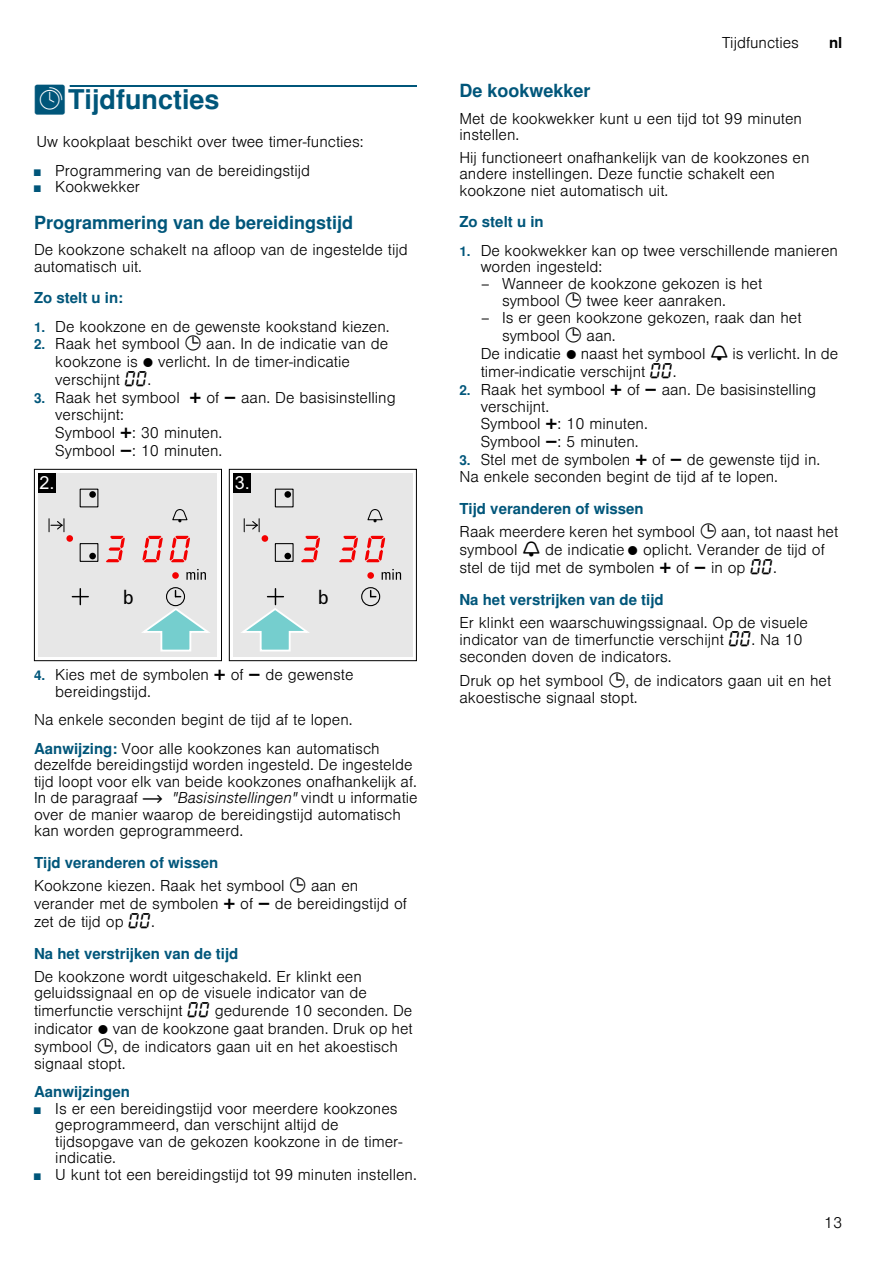
<style>
.page{position:relative;width:893px;height:1263px;background:#fff}
.page>*{position:absolute;margin:0;border:0;box-sizing:border-box;transform-origin:0 0}
.t1{font:700 27px "Nimbus San L";color:#00567a}
.t2{font:700 18px "Nimbus San L";color:#00567a}
.t3{font:300 15px/16.5px "Nimbus San L";color:#000}
.t4{font:700 15px "Nimbus San L";color:#00567a}
.t5{font:700 15px "Nimbus San L";color:#000}
.s1{font-family:"BSH Symb PG2";font-weight:400}
.s2{font-size:9px;color:#00567a}
.s3{font-weight:700;font-size:13.5px;color:#00567a}
.s4{font-family:"BSH Symb All";font-weight:400;font-size:16.5px}
.s5{font-family:"BSH Symb Gaggenau";font-weight:400;font-size:16.5px}
.s6{font-weight:700;color:#00567a}
.s7{font-family:"BSH Symb PH1";font-weight:400}
.s8{font-style:italic}
</style>
<div class="page">
<div style="left:70px;top:85px;width:347px;height:2px;border:1px solid #00567a"></div>
<svg style="left:34px;top:469px;width:187px;height:192px;background:#dcdbdb"></svg>
<svg style="left:229px;top:469px;width:187px;height:192px;background:#dcdbdb"></svg>
<h1 class="t1" style="left:34px;top:83px;width:187px"><span class="s1">O</span>Tijdfuncties</h1>
<p class="t3" style="left:36px;top:132px;width:328px">Uw kookplaat beschikt over twee timer-functies:</p>
<p class="t3" style="left:34px;top:161px;width:278px"><span class="s2">■</span> Programmering van de bereidingstijd</p>
<p class="t3" style="left:34px;top:177px;width:107px"><span class="s2">■</span> Kookwekker</p>
<p class="t2" style="left:34px;top:211px;width:321px">Programmering van de bereidingstijd</p>
<p class="t3" style="left:34px;top:240px;width:375px">De kookzone schakelt na afloop van de ingestelde tijd automatisch uit.</p>
<p class="t4" style="left:34px;top:289px;width:91px">Zo stelt u in:</p>
<p class="t3" style="left:34px;top:317px;width:357px"><span class="s3">1.</span> De kookzone en de gewenste kookstand kiezen.</p>
<p class="t3" style="left:55px;top:334px;width:334px;line-height:18px;text-indent:-21px"><span class="s3">2.</span> Raak het symbool <span class="s4">0</span> aan. In de indicatie van de kookzone is <span class="s4">Ú</span> verlicht. In de timer-indicatie verschijnt <span class="s4">‹‹</span>.</p>
<p class="t3" style="left:55px;top:388px;width:342px;line-height:17.5px;text-indent:-21px"><span class="s3">3.</span> Raak het symbool <span class="s5">@</span> of <span class="s5">A</span> aan. De basisinstelling verschijnt:<br>Symbool <span class="s5">@</span>: 30 minuten.<br>Symbool <span class="s5">A</span>: 10 minuten.</p>
<p class="t3" style="left:55px;top:664px;width:299px;line-height:17px;text-indent:-21px"><span class="s3">4.</span> Kies met de symbolen <span class="s5">@</span> of <span class="s5">A</span> de gewenste bereidingstijd.</p>
<p class="t3" style="left:34px;top:704px;width:347px;line-height:28.5px">Na enkele seconden begint de tijd af te lopen.<br><span class="s6">Aanwijzing:</span> Voor alle kookzones kan automatisch</p>
<p class="t3" style="left:34px;top:755px;width:385px">dezelfde bereidingstijd worden ingesteld. De ingestelde tijd loopt voor elk van beide kookzones onafhankelijk af.<br>In de paragraaf <span class="s7">~</span> <span class="s8">"Basisinstellingen"</span> vindt u informatie over de manier waarop de bereidingstijd automatisch kan worden geprogrammeerd.</p>
<p class="t3" style="left:34px;top:849px;width:326px;line-height:23.5px"><span class="s6">Tijd veranderen of wissen<br></span>Kookzone kiezen. Raak het symbool <span class="s4">0</span> aan en</p>
<p class="t3" style="left:34px;top:893px;width:374px;line-height:18px">verander met de symbolen <span class="s5">@</span> of <span class="s5">A</span> de bereidingstijd of zet de tijd op <span class="s4">‹‹</span>.</p>
<p class="t4" style="left:34px;top:944px;width:206px">Na het verstrijken van de tijd</p>
<p class="t3" style="left:34px;top:966px;width:380px;line-height:17.4px">De kookzone wordt uitgeschakeld. Er klinkt een geluidssignaal en op de visuele indicator van de timerfunctie verschijnt <span class="s4">‹‹</span> gedurende 10 seconden. De indicator <span class="s4">Ú</span> van de kookzone gaat branden. Druk op het symbool <span class="s4">0</span>, de indicators gaan uit en het akoestisch signaal stopt.</p>
<p class="t4" style="left:34px;top:1082px;width:97px">Aanwijzingen</p>
<p class="t3" style="left:55px;top:1098px;width:348px;text-indent:-21px"><span class="s2">■</span> Is er een bereidingstijd voor meerdere kookzones geprogrammeerd, dan verschijnt altijd de tijdsopgave van de gekozen kookzone in de timer&shy;indicatie.</p>
<p class="t3" style="left:34px;top:1164px;width:384px"><span class="s2">■</span> U kunt tot een bereidingstijd tot 99 minuten instellen.</p>
<p class="t3" style="left:722px;top:33px;width:78px">Tijdfuncties</p>
<p class="t5" style="left:829px;top:34px;width:15px">nl</p>
<p class="t2" style="left:459px;top:79px;width:133px">De kookwekker</p>
<p class="t3" style="left:459px;top:109px;width:344px">Met de kookwekker kunt u een tijd tot 99 minuten instellen.</p>
<p class="t3" style="left:459px;top:148px;width:351px">Hij functioneert onafhankelijk van de kookzones en andere instellingen. Deze functie schakelt een kookzone niet automatisch uit.</p>
<p class="t4" style="left:459px;top:212px;width:86px">Zo stelt u in</p>
<p class="t3" style="left:480px;top:241px;width:358px;text-indent:-21px"><span class="s3">1.</span> De kookwekker kan op twee verschillende manieren worden ingesteld:</p>
<p class="t3" style="left:502px;top:273px;width:262px;line-height:17.5px;text-indent:-21px">– Wanneer de kookzone gekozen is het symbool <span class="s4">0</span> twee keer aanraken.</p>
<p class="t3" style="left:480px;top:308px;width:322px">– Is er geen kookzone gekozen, raak dan het</p>
<p class="t3" style="left:502px;top:326px;width:115px">symbool <span class="s4">0</span> aan.</p>
<p class="t3" style="left:480px;top:344px;width:359px">De indicatie <span class="s4">Ú</span> naast het symbool <span class="s4">V</span> is verlicht. In de</p>
<p class="t3" style="left:480px;top:362px;width:197px">timer-indicatie verschijnt <span class="s4">‹‹</span>.</p>
<p class="t3" style="left:480px;top:379px;width:337px;line-height:17.5px;text-indent:-21px"><span class="s3">2.</span> Raak het symbool <span class="s5">@</span> of <span class="s5">A</span> aan. De basisinstelling verschijnt.<br>Symbool <span class="s5">@</span>: 10 minuten.<br>Symbool <span class="s5">A</span>: 5 minuten.</p>
<p class="t3" style="left:459px;top:450px;width:362px;line-height:17px"><span class="s3">3.</span> Stel met de symbolen <span class="s5">@</span> of <span class="s5">A</span> de gewenste tijd in.<br>Na enkele seconden begint de tijd af te lopen.</p>
<p class="t3" style="left:459px;top:495px;width:380px;line-height:23.5px"><span class="s6">Tijd veranderen of wissen<br></span>Raak meerdere keren het symbool <span class="s4">0</span> aan, tot naast het</p>
<p class="t3" style="left:459px;top:539px;width:367px;line-height:18px">symbool <span class="s4">V</span> de indicatie <span class="s4">Ú</span> oplicht. Verander de tijd of stel de tijd met de symbolen <span class="s5">@</span> of <span class="s5">A</span> in op <span class="s4">‹‹</span>.</p>
<p class="t4" style="left:459px;top:590px;width:206px">Na het verstrijken van de tijd</p>
<p class="t3" style="left:459px;top:612px;width:350px;line-height:17.2px">Er klinkt een waarschuwingssignaal. Op de visuele indicator van de timerfunctie verschijnt <span class="s4">‹‹</span>. Na 10 seconden doven de indicators.</p>
<p class="t3" style="left:459px;top:670px;width:373px;line-height:17px">Druk op het symbool <span class="s4">0</span>, de indicators gaan uit en het akoestische signaal stopt.</p>
<p class="t3" style="left:824px;top:1213px;width:20px">13</p>
</div>
